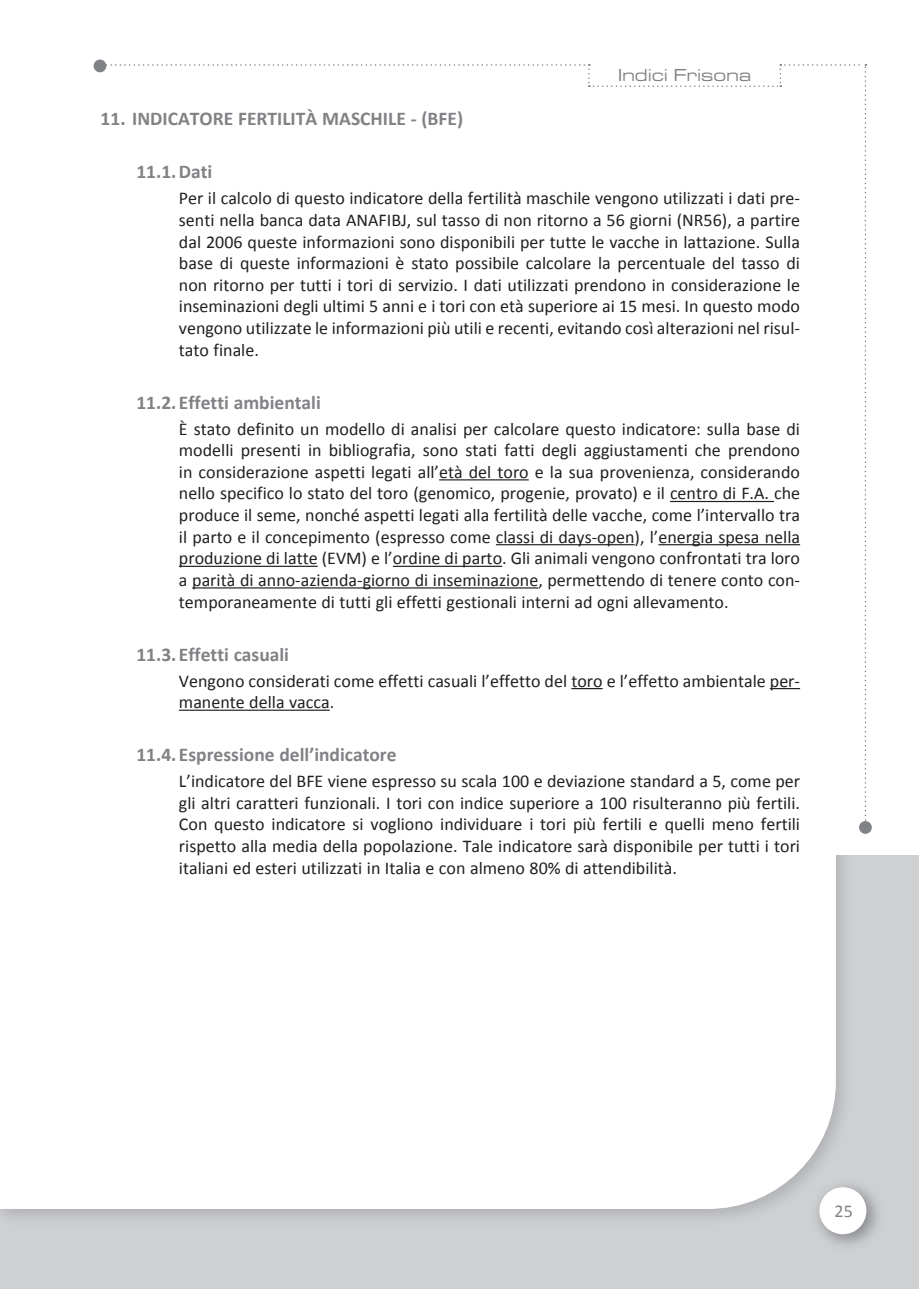
<style>
.page{position:relative;width:919px;height:1289px;background:#fff}
.page>*{position:absolute;margin:0;border:0;box-sizing:border-box;transform-origin:0 0}
.rientro7_TIT{font:700 19.5px "Calibri";color:#808285}
.titoli{font:700 19.5px "Calibri";color:#808285}
.rientro7{font:18px/21.6px "Calibri";color:#231f20;text-align:justify}
.t1{font:500 expanded 18px "Microgramma DOT";letter-spacing:.05em;color:#808285}
.t2{font:18px "Calibri";color:#808285}
</style>
<div class="page">
<div style="left:0;top:842px;width:918px;height:446px;background:#cfd0d2"></div>
<img style="left:822px;top:1186px;width:56px;height:59px">
<div style="left:819px;top:1187px;width:47px;height:47px;background:#fff;border-radius:50%"></div>
<img style="left:0;top:854px;width:858px;height:378px">
<div style="left:0;top:854px;width:835px;height:354px;background:#fff"></div>
<div style="left:0;top:0;width:918px;height:854px;background:#fff"></div>
<div style="left:94px;top:60px;width:12px;height:12px;background:#808285;border-radius:50%"></div>
<div style="left:859px;top:821px;width:12px;height:12px;background:#808285;border-radius:50%"></div>
<svg style="left:100px;top:64px;width:766px;height:766px"></svg>
<hr style="left:439px;top:479px;width:89px;height:1px;background:#231f20">
<hr style="left:670px;top:501px;width:104px;height:1px;background:#231f20">
<hr style="left:496px;top:544px;width:138px;height:1px;background:#231f20">
<hr style="left:658px;top:544px;width:142px;height:1px;background:#231f20">
<hr style="left:179px;top:565px;width:139px;height:2px;background:#231f20">
<hr style="left:393px;top:565px;width:109px;height:2px;background:#231f20">
<hr style="left:192px;top:587px;width:346px;height:1px;background:#231f20">
<hr style="left:571px;top:688px;width:31px;height:1px;background:#231f20">
<hr style="left:769px;top:688px;width:31px;height:1px;background:#231f20">
<hr style="left:179px;top:709px;width:151px;height:1px;background:#231f20">
<p class="t1" style="left:618px;top:63px;width:134px">Indici Frisona</p>
<p class="titoli" style="left:101px;top:107px;width:364px">11. INDICATORE FERTILITÀ MASCHILE - (BFE)</p>
<p class="rientro7_TIT" style="left:136px;top:160px;width:78px">11.1.Dati</p>
<p class="rientro7" style="left:179px;top:187px;width:622px">Per il calcolo di questo indicatore della fertilità maschile vengono utilizzati i dati pre&shy;senti nella banca data ANAFIBJ, sul tasso di non ritorno a 56 giorni (NR56), a partire dal 2006 queste informazioni sono disponibili per tutte le vacche in lattazione. Sulla base di queste informazioni è stato possibile calcolare la percentuale del tasso di non ritorno per tutti i tori di servizio. I dati utilizzati prendono in considerazione le inseminazioni degli ultimi 5 anni e i tori con età superiore ai 15 mesi. In questo modo vengono utilizzate le informazioni più utili e recenti, evitando così alterazioni nel risul&shy;tato finale.</p>
<p class="rientro7_TIT" style="left:136px;top:390px;width:186px">11.2. Effetti ambientali</p>
<p class="rientro7" style="left:179px;top:417px;width:622px">È stato definito un modello di analisi per calcolare questo indicatore: sulla base di modelli presenti in bibliografia, sono stati fatti degli aggiustamenti che prendono in considerazione aspetti legati all’età del toro e la sua provenienza, considerando nello specifico lo stato del toro (genomico, progenie, provato) e il centro di F.A. che produce il seme, nonché aspetti legati alla fertilità delle vacche, come l’intervallo tra il parto e il concepimento (espresso come classi di days-open), l’energia spesa nella produzione di latte (EVM) e l’ordine di parto. Gli animali vengono confrontati tra loro a parità di anno-azienda-giorno di inseminazione, permettendo di tenere conto con&shy;temporaneamente di tutti gli effetti gestionali interni ad ogni allevamento.</p>
<p class="rientro7_TIT" style="left:136px;top:642px;width:154px">11.3. Effetti casuali</p>
<p class="rientro7" style="left:179px;top:669px;width:622px">Vengono considerati come effetti casuali l’effetto del toro e l’effetto ambientale per&shy;manente della vacca.</p>
<p class="rientro7_TIT" style="left:136px;top:742px;width:262px">11.4. Espressione dell’indicatore</p>
<p class="rientro7" style="left:179px;top:769px;width:622px">L’indicatore del BFE viene espresso su scala 100 e deviazione standard a 5, come per gli altri caratteri funzionali. I tori con indice superiore a 100 risulteranno più fertili.<br>Con questo indicatore si vogliono individuare i tori più fertili e quelli meno fertili rispetto alla media della popolazione. Tale indicatore sarà disponibile per tutti i tori italiani ed esteri utilizzati in Italia e con almeno 80% di attendibilità.</p>
<p class="t2" style="left:834px;top:1200px;width:20px">25</p>
</div>
